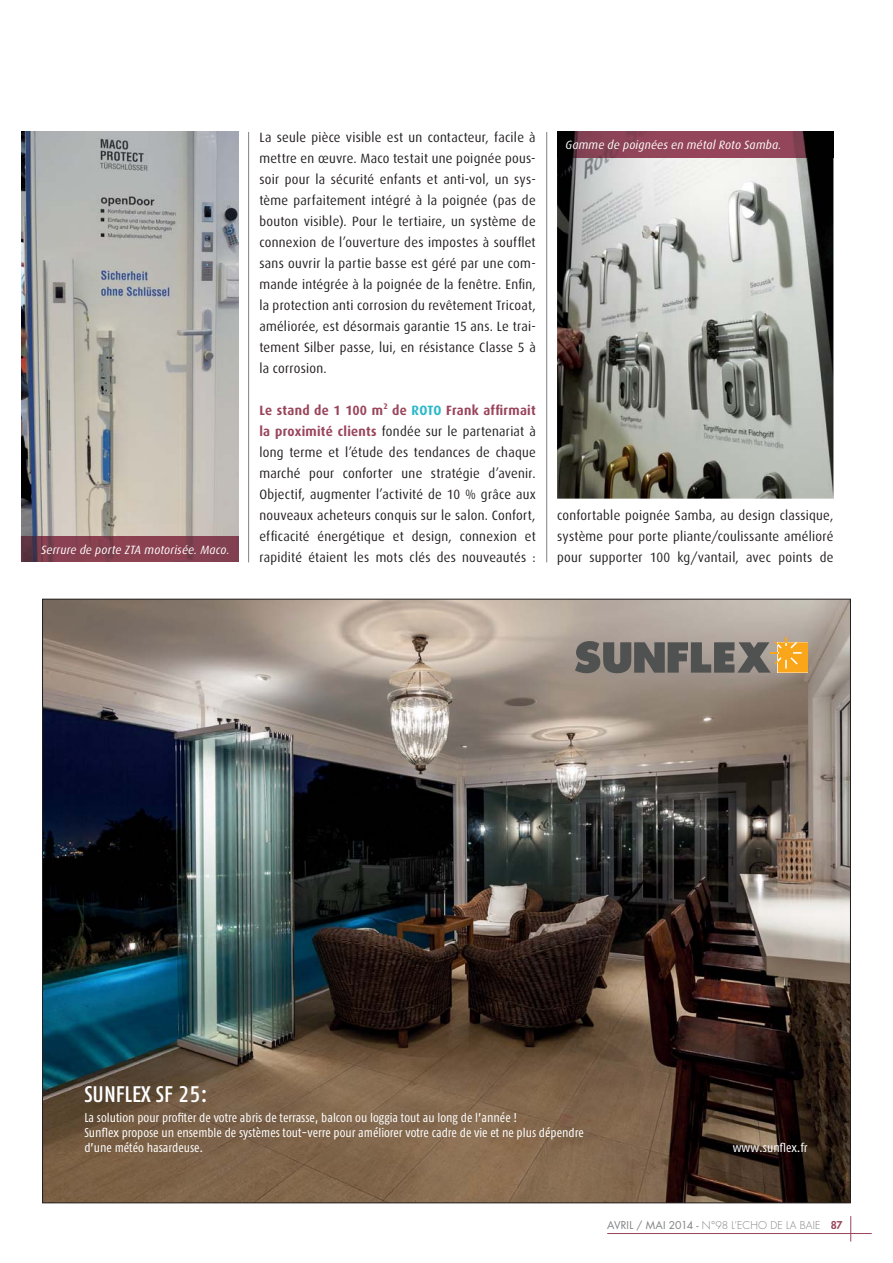
<style>
.page{position:relative;width:893px;height:1263px;background:#fff}
.page>*{position:absolute;margin:0;border:0;box-sizing:border-box;transform-origin:0 0}
.t1{font:22.5px "Fago Co Med Tf";color:#fff}
.t2{font:13.5px/21px "Dax";letter-spacing:.02em;color:#231f20;text-align:justify;scale:.95 1}
.t3{font:700 13.5px "Dax";letter-spacing:.025em;color:#99455b;scale:.95 1}
.t4{font:12.75px/15px "Fago Co Regular Tf";color:#fff}
.t5{font:italic 12px "Dax";letter-spacing:.02em;color:#fff;scale:.95 1}
.t6{font:300 10.5px "Futura";letter-spacing:.015em;color:#808285}
.t7{font:700 8.1px "Dax";color:#99455b;scale:.95 1}
.s1{font-weight:700;color:#99455b}
.s2{font-weight:700;color:#2cb8ca}
.s3{font-weight:400}
.s4{font-weight:800;color:#99455b}
</style>
<div class="page">
<img style="left:44px;top:601px;width:805px;height:600px">
<svg style="left:575px;top:637px;width:233px;height:36px;background:#877b69"></svg>
<img style="left:557px;top:157px;width:276px;height:342px">
<img style="left:21px;top:132px;width:217px;height:404px">
<hr style="left:248px;top:132px;width:1px;height:430px;background:#808285">
<hr style="left:546px;top:132px;width:1px;height:430px;background:#808285">
<svg style="left:21px;top:536px;width:217px;height:26px;background:#823f4f"></svg>
<img style="left:557px;top:132px;width:276px;height:25px">
<svg style="left:850px;top:1216px;width:1px;height:26px"></svg>
<hr style="left:607px;top:1233px;width:265px;height:1px;background:#99455b">
<p class="t5" style="left:41px;top:544px;width:200px">Serrure de porte ZTA motorisée. Maco.</p>
<p class="t2" style="left:259px;top:128px;width:292px">La seule pièce visible est un contacteur, facile à mettre en œuvre. Maco testait une poignée pous&shy;soir pour la sécurité enfants et anti-vol, un sys&shy;tème parfaitement intégré à la poignée (pas de bouton visible). Pour le tertiaire, un système de connexion de l’ouverture des impostes à soufflet sans ouvrir la partie basse est géré par une com&shy;mande intégrée à la poignée de la fenêtre. Enfin, la protection anti corrosion du revêtement Tricoat, améliorée, est désormais garantie 15 ans. Le trai&shy;tement Silber passe, lui, en résistance Classe 5 à la corrosion.</p>
<p class="t3" style="left:259px;top:405px;width:132px">Le stand de 1 100 m</p>
<p class="t7" style="left:383px;top:402px;width:6px">2</p>
<p class="t2" style="left:259px;top:401px;width:292px;text-indent:133px"><span class="s1">de</span> <span class="s2">ROTO</span> <span class="s1">Frank affirmait la proximité clients</span> fondée sur le partenariat à long terme et l’étude des tendances de chaque marché pour conforter une stratégie d’avenir.<br>Objectif, augmenter l’activité de 10 % grâce aux nouveaux acheteurs conquis sur le salon. Confort, efficacité énergétique et design, connexion et rapidité étaient les mots clés des nouveautés :</p>
<p class="t5" style="left:565px;top:140px;width:229px">Gamme de poignées en métal Roto Samba.</p>
<p class="t2" style="left:557px;top:506px;width:292px">confortable poignée Samba, au design classique, système pour porte pliante/coulissante amélioré pour supporter 100 kg/vantail, avec points de</p>
<h1 class="t1" style="left:84px;top:1081px;width:125px">SUNFLEX SF 25:</h1>
<p class="t4" style="left:84px;top:1111px;width:501px">La solution pour profiter de votre abris de terrasse, balcon ou loggia tout au long de l’année !<br>Sunflex propose un ensemble de systèmes tout-verre pour améliorer votre cadre de vie et ne plus dépendre d’une météo hasardeuse.</p>
<p class="t4" style="left:733px;top:1141px;width:76px">www.sunflex.fr</p>
<p class="t6" style="left:607px;top:1220px;width:237px"><span class="s3">AVRIL / MAI 2014 -</span> N°98 L’ECHO DE LA BAIE <span class="s4">87</span></p>
</div>
